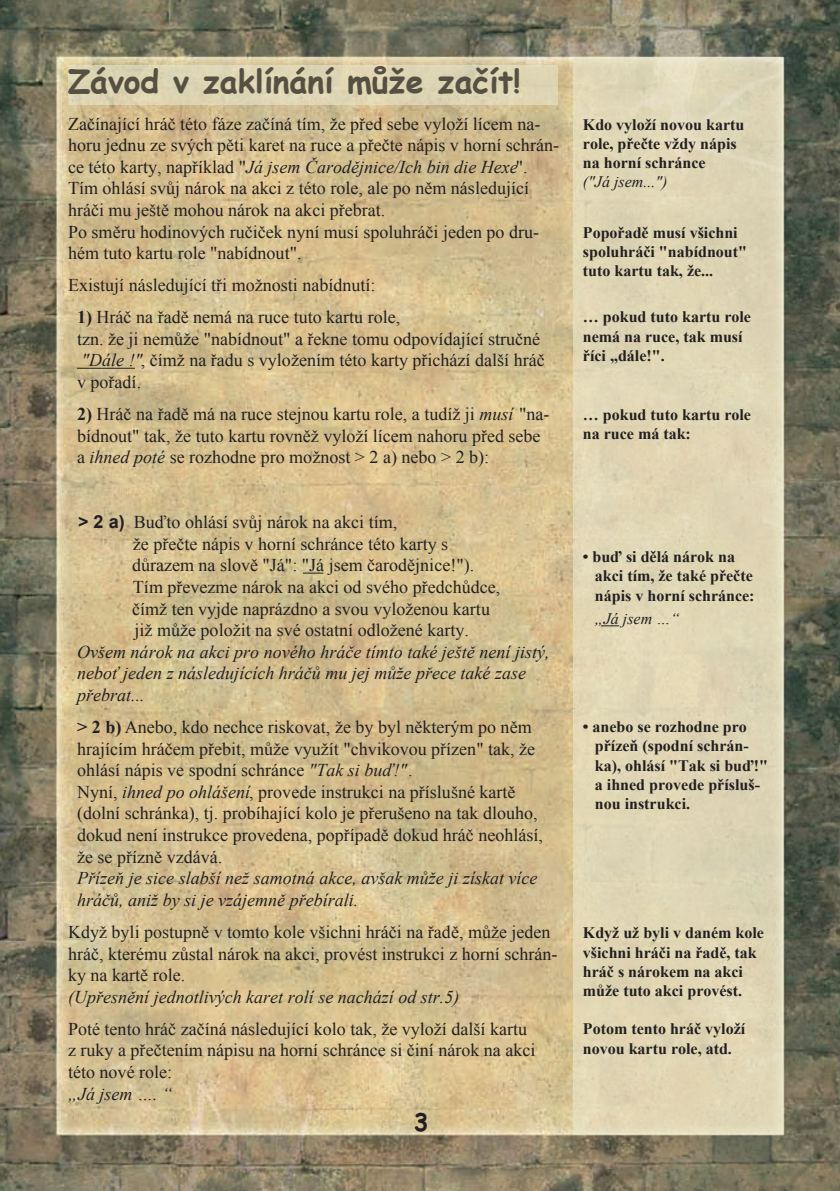
<style>
.page{position:relative;width:840px;height:1191px;background:#fff}
.page>*{position:absolute;margin:0;border:0;box-sizing:border-box;transform-origin:0 0}
.t1{font:700 32px "Comic Sans MS";color:#565043}
.t2{font:700 24px "Comic Sans MS";color:#231f20}
.t3{font:18px/21.6px "Times New Roman";color:#231f20}
.t4{font:italic 18px/21.6px "Times New Roman";color:#231f20}
.t5{font:700 16px/19.2px "Times New Roman";color:#231f20}
.t6{font:italic 16px "Times New Roman";color:#231f20}
.s1{font-style:italic}
.s2{font-weight:700}
.s3{font-family:"Arial";font-weight:700}
</style>
<div class="page">
<img style="left:0;top:0;width:839px;height:1191px">
<div style="left:573px;top:57px;width:209px;height:1077px;background:#e0d6b5"></div>
<div style="left:68px;top:65px;width:489px;height:40px;background:#ded5b4"></div>
<hr style="left:77px;top:368px;width:58px;height:1px;background:#231f20">
<svg style="left:303px;top:572px;width:20px;height:1px"></svg>
<svg style="left:601px;top:625px;width:17px;height:1px"></svg>
<h1 class="t1" style="left:68px;top:58px;width:454px">Závod v zaklínání může začít!</h1>
<p class="t3" style="left:68px;top:112px;width:492px">Začínající hráč této fáze začíná tím, že před sebe vyloží lícem na&shy;horu jednu ze svých pěti karet na ruce a přečte nápis v horní schrán&shy;ce této karty, například "<span class="s1">Já jsem Čarodějnice/Ich bin die Hexe</span>".<br>Tím ohlásí svůj nárok na akci z této role, ale po něm následující hráči mu ještě mohou nárok na akci přebrat.<br>Po směru hodinových ručiček nyní musí spoluhráči jeden po dru&shy;hém tuto kartu role "nabídnout".</p>
<p class="t3" style="left:68px;top:274px;width:309px">Existují následující tři možnosti nabídnutí:</p>
<p class="t3" style="left:77px;top:306px;width:469px"><span class="s2">1)</span> Hráč na řadě nemá na ruce tuto kartu role,<br>tzn. že ji nemůže "nabídnout" a řekne tomu odpovídající stručné <span class="s1">"Dále !"</span>, čímž na řadu s vyložením této karty přichází další hráč v pořadí.</p>
<p class="t3" style="left:77px;top:403px;width:473px"><span class="s2">2)</span> Hráč na řadě má na ruce stejnou kartu role, a tudíž ji <span class="s1">musí</span> "na&shy;bídnout" tak, že tuto kartu rovněž vyloží lícem nahoru před sebe a <span class="s1">ihned poté</span> se rozhodne pro možnost &gt; 2 a) nebo &gt; 2 b):</p>
<p class="t3" style="left:132px;top:511px;width:369px;text-indent:-54px"><span class="s3">&gt; 2 a)</span> Buďto ohlásí svůj nárok na akci tím,<br>že přečte nápis v horní schránce této karty s důrazem na slově "Já": "Já jsem čarodějnice!").<br>Tím převezme nárok na akci od svého předchůdce, čímž ten vyjde naprázdno a svou vyloženou kartu již může položit na své ostatní odložené karty.</p>
<p class="t4" style="left:77px;top:640px;width:473px">Ovšem nárok na akci pro nového hráče tímto také ještě není jistý, neboť jeden z následujících hráčů mu jej může přece také zase přebrat...</p>
<p class="t3" style="left:77px;top:716px;width:467px"><span class="s2">&gt; 2 b)</span> Anebo, kdo nechce riskovat, že by byl některým po něm hrajícím hráčem přebit, může využít "chvikovou přízen" tak, že ohlásí nápis ve spodní schránce <span class="s1">"Tak si buď!"</span>.<br>Nyní, <span class="s1">ihned po ohlášení</span>, provede instrukci na příslušné kartě (dolní schránka), tj. probíhající kolo je přerušeno na tak dlouho, dokud není instrukce provedena, popřípadě dokud hráč neohlásí, že se přízně vzdává.</p>
<p class="t4" style="left:77px;top:867px;width:461px">Přízeň je sice slabší než samotná akce, avšak může ji získat více hráčů, aniž by si je vzájemně přebírali.</p>
<p class="t3" style="left:68px;top:920px;width:490px">Když byli postupně v tomto kole všichni hráči na řadě, může jeden hráč, kterému zůstal nárok na akci, provést instrukci z horní schrán&shy;ky na kartě role.</p>
<p class="t3" style="left:68px;top:1017px;width:468px">Poté tento hráč začíná následující kolo tak, že vyloží další kartu z ruky a přečtením nápisu na horní schránce si činí nárok na akci této nové role:</p>
<p class="t4" style="left:68px;top:1082px;width:106px">„Já jsem …. “</p>
<p class="t4" style="left:68px;top:985px;width:392px">(Upřesnění jednotlivých karet rolí se nachází od str.5)</p>
<h2 class="t2" style="left:414px;top:1104px;width:16px">3</h2>
<p class="t5" style="left:582px;top:114px;width:163px">Kdo vyloží novou kartu role, přečte vždy nápis na horní schránce</p>
<p class="t6" style="left:582px;top:171px;width:86px">("Já jsem...")</p>
<p class="t5" style="left:582px;top:222px;width:166px">Popořadě musí všichni spoluhráči "nabídnout" tuto kartu tak, že...</p>
<p class="t5" style="left:582px;top:307px;width:170px">… pokud tuto kartu role nemá na ruce, tak musí říci „dále!".</p>
<p class="t5" style="left:582px;top:405px;width:170px">… pokud tuto kartu role na ruce má tak:</p>
<p class="t5" style="left:594px;top:547px;width:161px;text-indent:-12px">• buď si dělá nárok na akci tím, že také přečte nápis v horní schránce:</p>
<p class="t6" style="left:594px;top:608px;width:86px">„Já jsem …“</p>
<p class="t5" style="left:594px;top:717px;width:175px;text-indent:-12px">• anebo se rozhodne pro přízeň (spodní schrán&shy;ka), ohlásí "Tak si buď!" a ihned provede přísluš&shy;nou instrukci.</p>
<p class="t5" style="left:582px;top:923px;width:182px">Když už byli v daném kole všichni hráči na řadě, tak hráč s nárokem na akci může tuto akci provést.</p>
<p class="t5" style="left:582px;top:1019px;width:164px">Potom tento hráč vyloží novou kartu role, atd.</p>
</div>
